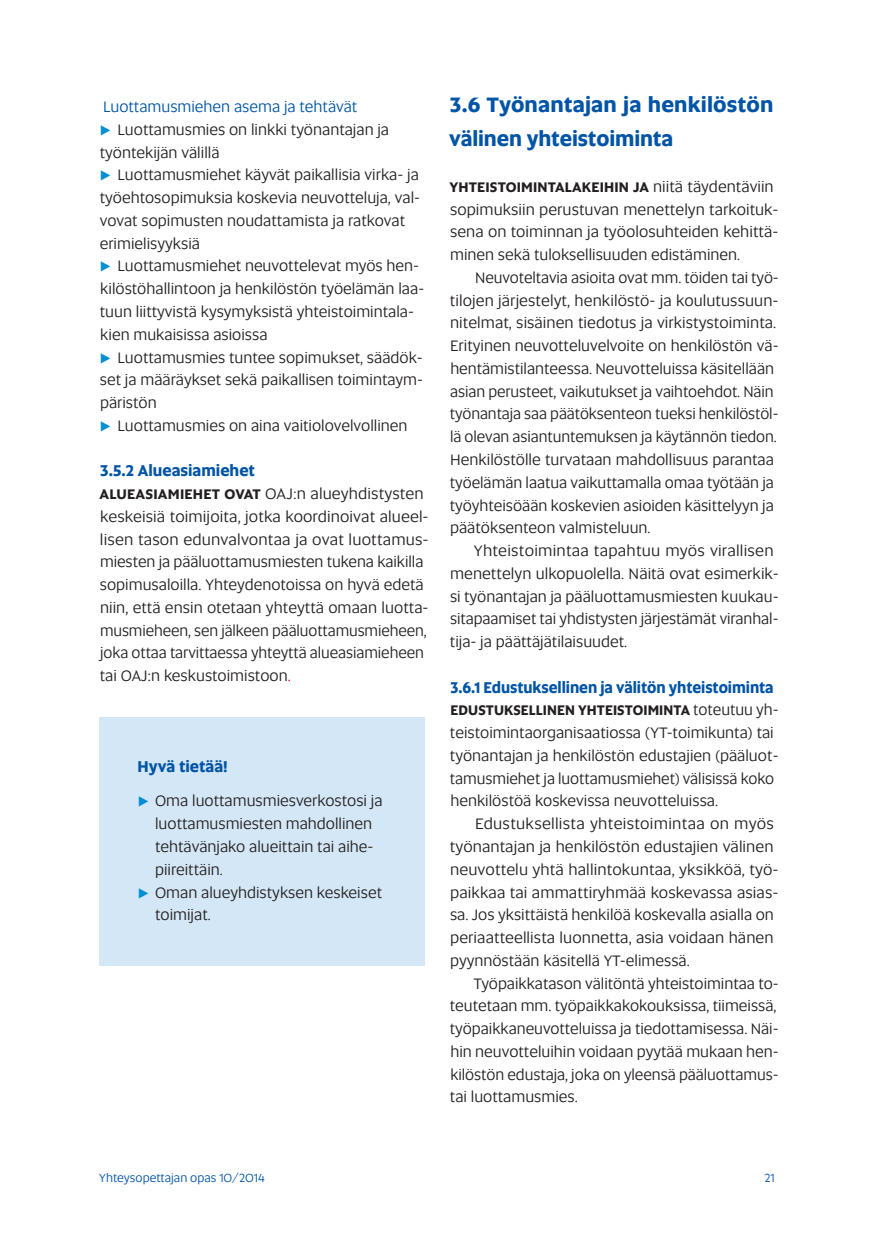
<style>
.page{position:relative;width:874px;height:1241px;background:#fff}
.page>*{position:absolute;margin:0;border:0;box-sizing:border-box;transform-origin:0 0}
.leipis{font:700 21px/34.1px "Altis";letter-spacing:-.005em;color:#0154a6}
.leipis_sis{font:15.75px/22.8px "Altis";color:#231f20}
.leipis_alkukorostus{font:15.75px/22.8px "Altis";color:#231f20}
.leipis-2{font:700 15.75px "Altis";letter-spacing:-.005em;color:#0154a6;scale:.95 1}
.leipis-3{font:15.75px "Altis";color:#0154a6}
.leipis-4{font:700 15.75px "Altis";letter-spacing:-.005em;color:#0154a6}
.leipis_alkukorostus-2{font:700 14px "Altis";letter-spacing:.005em;color:#231f20}
.t1{font:12.25px "Altis";color:#0154a6}
.s1{font-weight:700;color:#008fd5}
.s2{font-weight:700;font-size:14px}
.s3{color:#f00}
.s4{font-weight:700;color:#0154a6}
.s5{font-weight:400;font-size:15.75px}
</style>
<div class="page">
<div style="left:99px;top:717px;width:325px;height:248px;background:#d4e7f6"></div>
<p class="leipis-3" style="left:103px;top:96px;width:256px">Luottamusmiehen asema ja tehtävät</p>
<p class="leipis_sis" style="left:100px;top:117px;width:291px"><span class="s1">⊲</span> Luottamusmies on linkki työnantajan ja työntekijän välillä</p>
<p class="leipis_sis" style="left:100px;top:163px;width:322px"><span class="s1">⊲</span> Luottamusmiehet käyvät paikallisia virka- ja työehtosopimuksia koskevia neuvotteluja, val&shy;vovat sopimusten noudattamista ja ratkovat erimielisyyksiä</p>
<p class="leipis_sis" style="left:100px;top:254px;width:326px"><span class="s1">⊲</span> Luottamusmiehet neuvottelevat myös hen&shy;kilöstöhallintoon ja henkilöstön työelämän laa&shy;tuun liittyvistä kysymyksistä yhteistoimintala&shy;kien mukaisissa asioissa</p>
<p class="leipis_sis" style="left:100px;top:345px;width:325px;text-align:justify"><span class="s1">⊲</span> Luottamusmies tuntee sopimukset, säädök&shy;set ja määräykset sekä paikallisen toimintaym&shy;päristön</p>
<p class="leipis_sis" style="left:100px;top:413px;width:309px"><span class="s1">⊲</span> Luottamusmies on aina vaitiolovelvollinen</p>
<p class="leipis-4" style="left:100px;top:459px;width:156px">3.5.2 Alueasiamiehet</p>
<p class="leipis_alkukorostus" style="left:99px;top:481px;width:330px"><span class="s2">ALUEASIAMIEHET OVAT</span> OAJ:n alueyhdistysten keskeisiä toimijoita, jotka koordinoivat alueel&shy;lisen tason edunvalvontaa ja ovat luottamus&shy;miesten ja pääluottamusmiesten tukena kaikilla sopimusaloilla. Yhteydenotoissa on hyvä edetä niin, että ensin otetaan yhteyttä omaan luotta&shy;musmieheen, sen jälkeen pääluottamusmieheen, joka ottaa tarvittaessa yhteyttä alueasiamieheen tai OAJ:n keskustoimistoon<span class="s3">.</span></p>
<p class="leipis_sis" style="left:137px;top:749px;width:246px;line-height:34.1px"><span class="s4">Hyvä tietää!<br></span><span class="s1">⊲</span> Oma luottamusmiesverkostosi ja</p>
<p class="leipis_sis" style="left:155px;top:811px;width:218px">luottamusmiesten mahdollinen</p>
<p class="leipis_sis" style="left:155px;top:834px;width:220px">tehtävänjako alueittain tai aihe-</p>
<p class="leipis_sis" style="left:155px;top:857px;width:69px">piireittäin.</p>
<p class="leipis_sis" style="left:137px;top:880px;width:246px"><span class="s1">⊲</span> Oman alueyhdistyksen keskeiset</p>
<p class="leipis_sis" style="left:155px;top:902px;width:57px">toimijat.</p>
<p class="leipis" style="left:449px;top:86px;width:325px">3.6 Työnantajan ja henkilöstön välinen yhteistoiminta</p>
<p class="leipis_alkukorostus-2" style="left:449px;top:176px;width:325px">YHTEISTOIMINTALAKEIHIN JA <span class="s5">niitä täydentäviin</span></p>
<p class="leipis_alkukorostus" style="left:450px;top:197px;width:330px;text-align:justify">sopimuksiin perustuvan menettelyn tarkoituk&shy;sena on toiminnan ja työolosuhteiden kehittä&shy;minen sekä tuloksellisuuden edistäminen.</p>
<p class="leipis_sis" style="left:449px;top:265px;width:330px;text-indent:25px">Neuvoteltavia asioita ovat mm. töiden tai työ&shy;tilojen järjestelyt, henkilöstö- ja koulutussuun&shy;nitelmat, sisäinen tiedotus ja virkistystoiminta.<br>Erityinen neuvotteluvelvoite on henkilöstön vä&shy;hentämistilanteessa. Neuvotteluissa käsitellään asian perusteet, vaikutukset ja vaihtoehdot. Näin työnantaja saa päätöksenteon tueksi henkilöstöl&shy;lä olevan asiantuntemuksen ja käytännön tiedon.<br>Henkilöstölle turvataan mahdollisuus parantaa työelämän laatua vaikuttamalla omaa työtään ja työyhteisöään koskevien asioiden käsittelyyn ja päätöksenteon valmisteluun.</p>
<p class="leipis_sis" style="left:449px;top:538px;width:330px;text-indent:24px">Yhteistoimintaa tapahtuu myös virallisen menettelyn ulkopuolella. Näitä ovat esimerkik&shy;si työnantajan ja pääluottamusmiesten kuukau&shy;sitapaamiset tai yhdistysten järjestämät viranhal&shy;tija- ja päättäjätilaisuudet.</p>
<p class="leipis-2" style="left:450px;top:675px;width:342px">3.6.1 Edustuksellinen ja välitön yhteistoiminta</p>
<p class="leipis_alkukorostus-2" style="left:450px;top:700px;width:329px">EDUSTUKSELLINEN YHTEISTOIMINTA <span class="s5">toteutuu yh-</span></p>
<p class="leipis_alkukorostus" style="left:449px;top:720px;width:330px">teistoimintaorganisaatiossa (YT-toimikunta) tai työnantajan ja henkilöstön edustajien (pääluot&shy;tamusmiehet ja luottamusmiehet) välisissä koko henkilöstöä koskevissa neuvotteluissa.</p>
<p class="leipis_sis" style="left:449px;top:811px;width:330px;text-indent:25px">Edustuksellista yhteistoimintaa on myös työnantajan ja henkilöstön edustajien välinen neuvottelu yhtä hallintokuntaa, yksikköä, työ&shy;paikkaa tai ammattiryhmää koskevassa asias&shy;sa. Jos yksittäistä henkilöä koskevalla asialla on periaatteellista luonnetta, asia voidaan hänen pyynnöstään käsitellä YT-elimessä.</p>
<p class="leipis_sis" style="left:449px;top:971px;width:330px;text-indent:23px">Työpaikkatason välitöntä yhteistoimintaa to&shy;teutetaan mm. työpaikkakokouksissa, tiimeissä, työpaikkaneuvotteluissa ja tiedottamisessa. Näi&shy;hin neuvotteluihin voidaan pyytää mukaan hen&shy;kilöstön edustaja, joka on yleensä pääluottamus&shy;tai luottamusmies.</p>
<p class="t1" style="left:99px;top:1169px;width:167px">Yhteysopettajan opas 10/2014</p>
<p class="t1" style="left:764px;top:1169px;width:12px">21</p>
</div>
